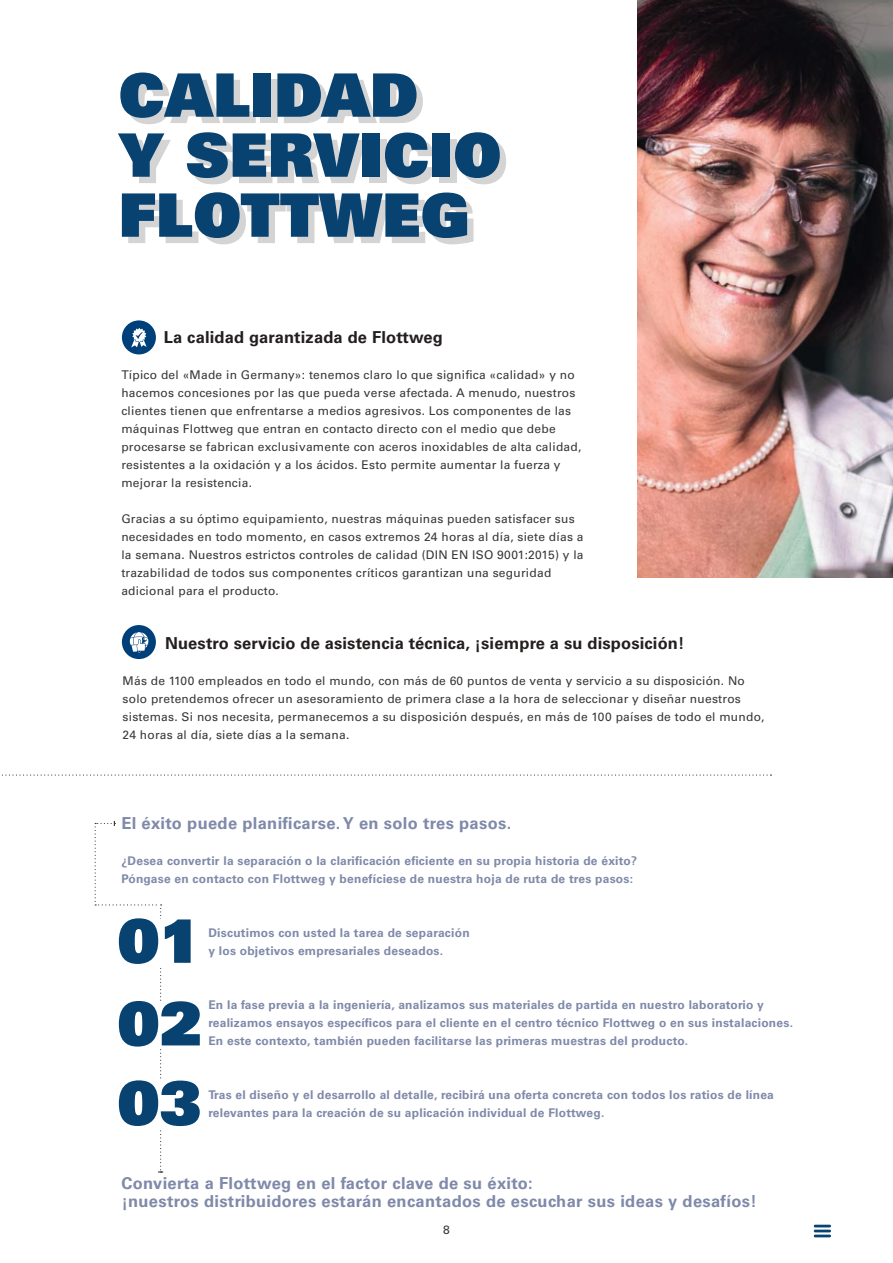
<style>
.page{position:relative;width:893px;height:1263px;background:#fff}
.page>*{position:absolute;margin:0;border:0;box-sizing:border-box;transform-origin:0 0}
.t1{font:60px/60px "Univers LT Pro 85 X Black";letter-spacing:.01em;color:#074271}
.t2{font:700 16.5px/18px "Univers LT Pro 65";letter-spacing:.02em;color:#7f89a9}
.t3{font:700 16.5px "Univers LT Pro 65";letter-spacing:.01em;color:#241f1f}
.t4{font:12px/18px "Univers LT Pro 55 Roman";letter-spacing:.02em;color:#393535}
.t5{font:700 12px/18px "Univers LT Pro 65";letter-spacing:.02em;color:#7f89a9}
</style>
<div class="page">
<img style="left:638px;top:0;width:255px;height:577px">
<svg style="left:814px;top:1225px;width:17px;height:2px"></svg>
<hr style="left:814px;top:1229px;width:17px;height:3px;background:#074271">
<hr style="left:814px;top:1234px;width:17px;height:3px;background:#074271">
<svg style="left:95px;top:821px;width:68px;height:351px"></svg>
<div style="left:111px;top:1081px;width:110px;height:47px;background:#fff"></div>
<div style="left:111px;top:919px;width:110px;height:47px;background:#fff"></div>
<div style="left:111px;top:1002px;width:110px;height:47px;background:#fff"></div>
<div style="left:122px;top:320px;width:34px;height:34px;background:#00407a;border-radius:50%"></div>
<svg style="left:131px;top:328px;width:16px;height:19px"></svg>
<svg style="left:1px;top:774px;width:770px;height:2px"></svg>
<div style="left:122px;top:625px;width:34px;height:34px;background:#00407a;border-radius:50%"></div>
<svg style="left:130px;top:632px;width:18px;height:21px"></svg>
<h1 class="t1" style="left:119px;top:64px;width:384px">CALIDAD<br>Y SERVICIO<br>FLOTTWEG</h1>
<h2 class="t3" style="left:164px;top:326px;width:281px">La calidad garantizada de Flottweg</h2>
<p class="t4" style="left:121px;top:365px;width:462px">Típico del «Made in Germany»: tenemos claro lo que significa «calidad» y no hacemos concesiones por las que pueda verse afectada. A menudo, nuestros clientes tienen que enfrentarse a medios agresivos. Los componentes de las máquinas Flottweg que entran en contacto directo con el medio que debe procesarse se fabrican exclusivamente con aceros inoxidables de alta calidad, resistentes a la oxidación y a los ácidos. Esto permite aumentar la fuerza y mejorar la resistencia.</p>
<p class="t4" style="left:121px;top:509px;width:464px">Gracias a su óptimo equipamiento, nuestras máquinas pueden satisfacer sus necesidades en todo momento, en casos extremos 24 horas al día, siete días a la semana. Nuestros estrictos controles de calidad (DIN EN ISO 9001:2015) y la trazabilidad de todos sus componentes críticos garantizan una seguridad adicional para el producto.</p>
<h2 class="t3" style="left:165px;top:632px;width:521px">Nuestro servicio de asistencia técnica, ¡siempre a su disposición!</h2>
<p class="t4" style="left:123px;top:671px;width:644px">Más de 1100 empleados en todo el mundo, con más de 60 puntos de venta y servicio a su disposición. No solo pretendemos ofrecer un asesoramiento de primera clase a la hora de seleccionar y diseñar nuestros sistemas. Si nos necesita, permanecemos a su disposición después, en más de 100 países de todo el mundo, 24 horas al día, siete días a la semana.</p>
<h2 class="t2" style="left:121px;top:814px;width:391px">El éxito puede planificarse. Y en solo tres pasos.</h2>
<p class="t5" style="left:121px;top:851px;width:517px">¿Desea convertir la separación o la clarificación eficiente en su propia historia de éxito?<br>Póngase en contacto con Flottweg y benefíciese de nuestra hoja de ruta de tres pasos:</p>
<h1 class="t1" style="left:117px;top:898px;width:86px;line-height:82.7px">01<br>02</h1>
<p class="t5" style="left:208px;top:923px;width:263px">Discutimos con usted la tarea de separación y los objetivos empresariales deseados.</p>
<p class="t5" style="left:208px;top:995px;width:586px">En la fase previa a la ingeniería, analizamos sus materiales de partida en nuestro laboratorio y realizamos ensayos específicos para el cliente en el centro técnico Flottweg o en sus instalaciones.<br>En este contexto, también pueden facilitarse las primeras muestras del producto.</p>
<h1 class="t1" style="left:117px;top:1072px;width:86px">03</h1>
<p class="t5" style="left:208px;top:1085px;width:567px">Tras el diseño y el desarrollo al detalle, recibirá una oferta concreta con todos los ratios de línea relevantes para la creación de su aplicación individual de Flottweg.</p>
<h2 class="t2" style="left:121px;top:1174px;width:637px">Convierta a Flottweg en el factor clave de su éxito:<br>¡nuestros distribuidores estarán encantados de escuchar sus ideas y desafíos!</h2>
<p class="t4" style="left:443px;top:1220px;width:8px">8</p>
</div>
